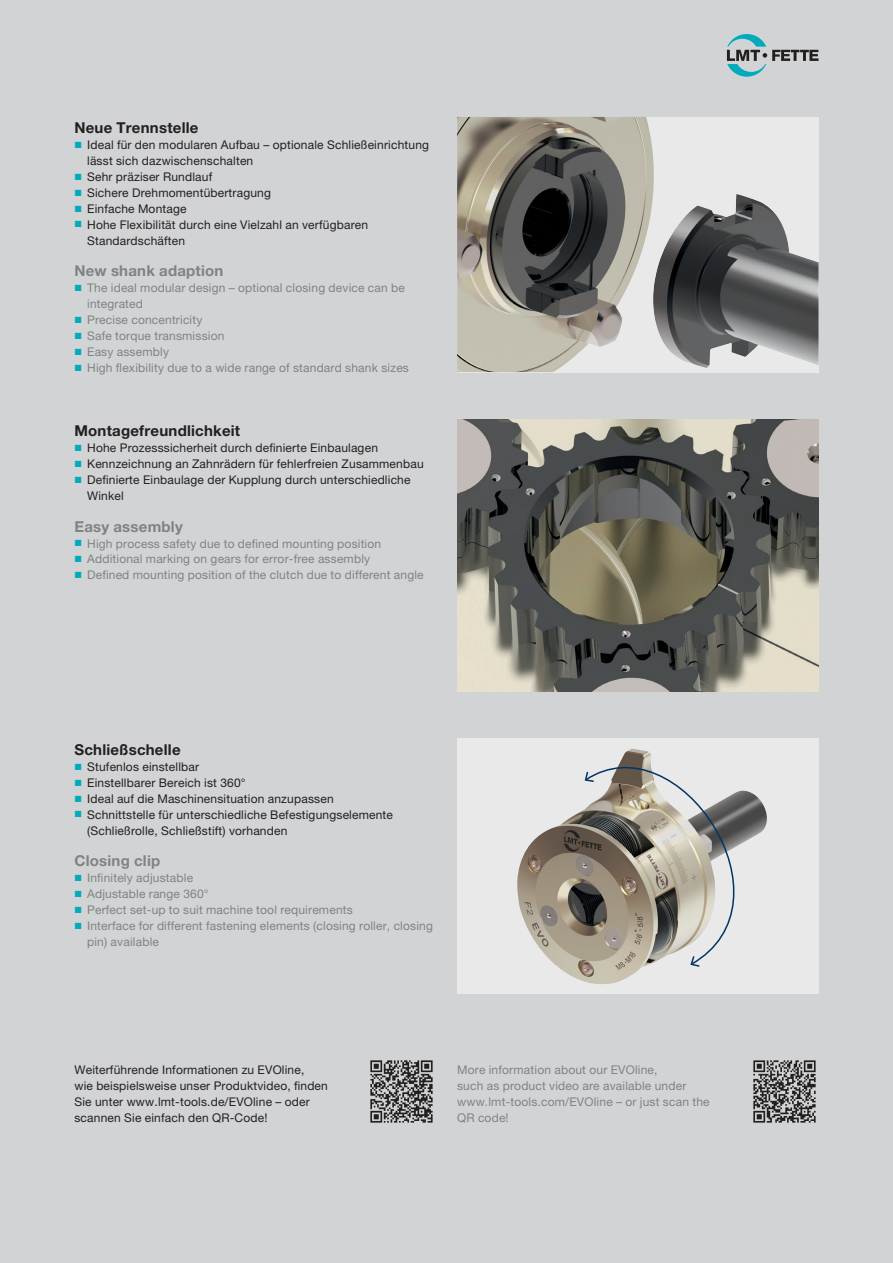
<style>
.page{position:relative;width:893px;height:1263px;background:#d1d3d4}
.page>*{position:absolute;margin:0;border:0;box-sizing:border-box;transform-origin:0 0}
.t1{font:700 15px "Helvetica Neue LT Pro";letter-spacing:.015em;color:#231f20}
.t2{font:700 15px "Helvetica Neue LT Pro";letter-spacing:.015em;color:#808285}
.t3{font:12px/15.9px "Helvetica Neue LT Pro";letter-spacing:.015em;color:#231f20}
.t4{font:12px/15.9px "Helvetica Neue LT Pro";letter-spacing:.015em;color:#808285}
.s1{color:#00abbc}
</style>
<div class="page">
<img style="left:457px;top:117px;width:362px;height:255px">
<img style="left:457px;top:420px;width:362px;height:271px">
<div style="left:457px;top:739px;width:362px;height:255px;background:#e9e9ea"></div>
<img style="left:517px;top:810px;width:128px;height:175px">
<img style="left:370px;top:1060px;width:63px;height:63px">
<img style="left:753px;top:1060px;width:63px;height:63px">
<svg style="left:583px;top:738px;width:216px;height:228px"></svg>
<svg style="left:584px;top:770px;width:11px;height:13px"></svg>
<svg style="left:689px;top:954px;width:12px;height:13px"></svg>
<svg style="left:727px;top:34px;width:92px;height:43px"></svg>
<p class="t1" style="left:74px;top:122px;width:126px">Neue Trennstelle</p>
<p class="t3" style="left:74px;top:138px;width:356px"><span class="s1">◼</span> Ideal für den modularen Aufbau – optionale Schließ einrichtung</p>
<p class="t3" style="left:87px;top:154px;width:168px">lässt sich dazwischenschalten</p>
<p class="t3" style="left:74px;top:170px;width:139px"><span class="s1">◼</span> Sehr präziser Rundlauf</p>
<p class="t3" style="left:74px;top:186px;width:198px"><span class="s1">◼</span> Sichere Drehmomentübertragung</p>
<p class="t3" style="left:74px;top:202px;width:114px"><span class="s1">◼</span> Einfache Montage</p>
<p class="t3" style="left:74px;top:218px;width:295px"><span class="s1">◼</span> Hohe Flexibilität durch eine Vielzahl an verfügbaren</p>
<p class="t3" style="left:87px;top:234px;width:100px">Standardschäften</p>
<p class="t2" style="left:74px;top:266px;width:151px">New shank adaption</p>
<p class="t4" style="left:74px;top:281px;width:332px"><span class="s1">◼</span> The ideal modular design – optional closing device can be</p>
<p class="t4" style="left:87px;top:297px;width:57px">integrated</p>
<p class="t4" style="left:74px;top:313px;width:130px"><span class="s1">◼</span> Precise concentricity</p>
<p class="t4" style="left:74px;top:329px;width:152px"><span class="s1">◼</span> Safe torque transmission</p>
<p class="t4" style="left:74px;top:345px;width:96px"><span class="s1">◼</span> Easy assembly</p>
<p class="t4" style="left:74px;top:361px;width:336px"><span class="s1">◼</span> High flexibility due to a wide range of standard shank sizes</p>
<p class="t1" style="left:74px;top:425px;width:167px">Montagefreundlichkeit</p>
<p class="t3" style="left:74px;top:441px;width:305px"><span class="s1">◼</span> Hohe Prozesssicherheit durch definierte Einbaulagen</p>
<p class="t3" style="left:74px;top:457px;width:351px"><span class="s1">◼</span> Kennzeichnung an Zahnrädern für fehlerfreien Zusammenbau</p>
<p class="t3" style="left:74px;top:473px;width:338px"><span class="s1">◼</span> Definierte Einbaulage der Kupplung durch unterschiedliche</p>
<p class="t3" style="left:87px;top:489px;width:38px">Winkel</p>
<p class="t2" style="left:74px;top:521px;width:110px">Easy assembly</p>
<p class="t4" style="left:74px;top:536px;width:351px"><span class="s1">◼</span> High process safety due to defined mounting position<br><span class="s1">◼</span> Additional marking on gears for error-free assembly<br><span class="s1">◼</span> Defined mounting position of the clutch due to different angle</p>
<p class="t1" style="left:74px;top:744px;width:108px">Schließschelle</p>
<p class="t3" style="left:74px;top:760px;width:126px"><span class="s1">◼</span> Stufenlos einstellbar</p>
<p class="t3" style="left:74px;top:776px;width:173px"><span class="s1">◼</span> Einstellbarer Bereich ist 360°</p>
<p class="t3" style="left:74px;top:792px;width:261px"><span class="s1">◼</span> Ideal auf die Maschinensituation anzupassen</p>
<p class="t3" style="left:74px;top:808px;width:320px"><span class="s1">◼</span> Schnittstelle für unterschiedliche Befestigungselemente</p>
<p class="t3" style="left:87px;top:823px;width:202px">(Schließrolle, Schließstift) vorhanden</p>
<p class="t2" style="left:74px;top:856px;width:87px">Closing clip</p>
<p class="t4" style="left:74px;top:871px;width:120px"><span class="s1">◼</span> Infinitely adjustable</p>
<p class="t4" style="left:74px;top:887px;width:136px"><span class="s1">◼</span> Adjustable range 360°</p>
<p class="t4" style="left:74px;top:903px;width:280px"><span class="s1">◼</span> Perfect set-up to suit machine tool requirements</p>
<p class="t4" style="left:74px;top:919px;width:360px"><span class="s1">◼</span> Interface for different fastening elements (closing roller, closing</p>
<p class="t4" style="left:87px;top:935px;width:73px">pin) available</p>
<p class="t3" style="left:74px;top:1063px;width:255px">Weiterführende Informationen zu EVOline,<br>wie beispielsweise unser Produktvideo, finden Sie unter www.lmt-tools.de/EVOline – oder scannen Sie einfach den QR-Code!</p>
<p class="t4" style="left:457px;top:1063px;width:254px">More information about our EVOline,<br>such as product video are available under www.lmt-tools.com/EVOline – or just scan the QR code!</p>
</div>
